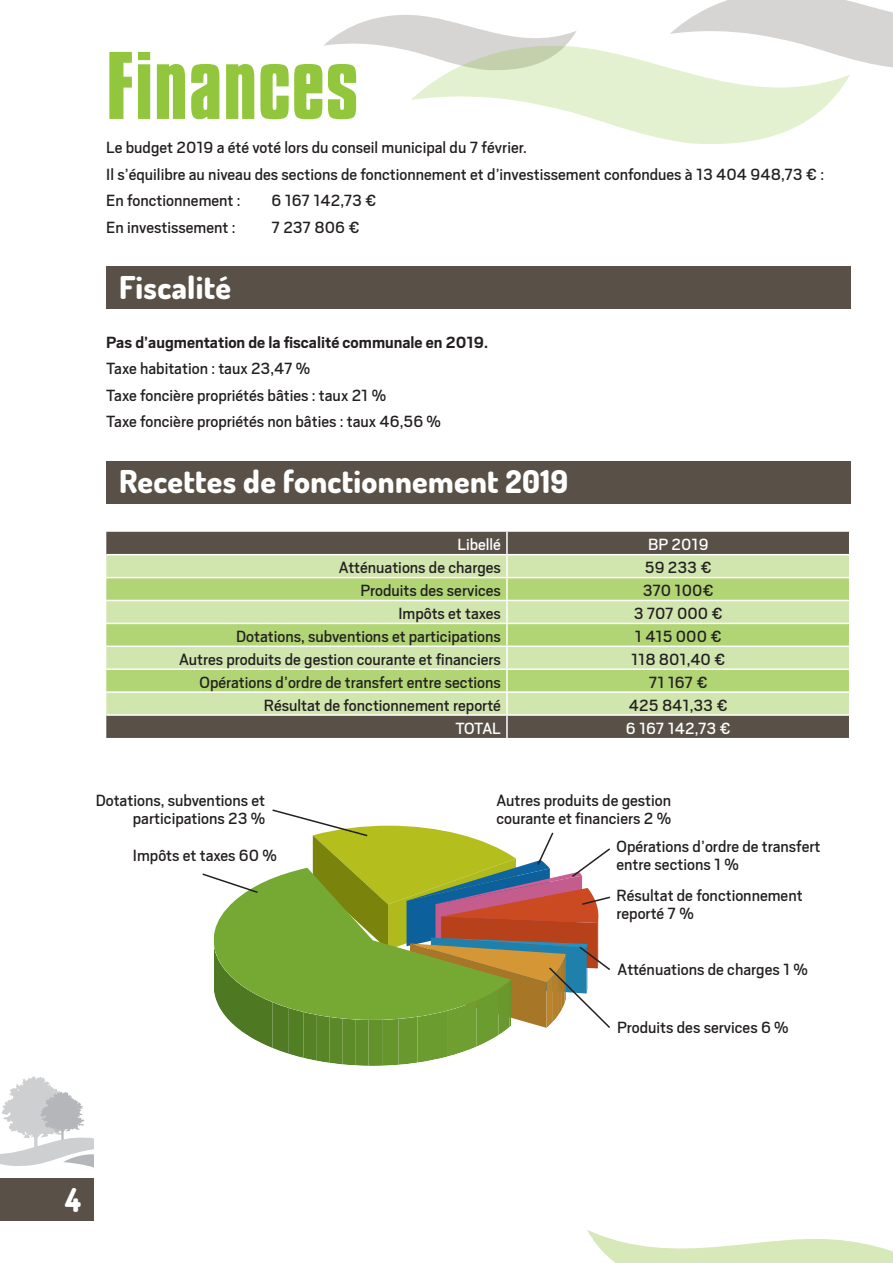
<style>
.page{position:relative;width:893px;height:1263px;background:#fff}
.page>*{position:absolute;margin:0;border:0;box-sizing:border-box;transform-origin:0 0}
.t1{font:700 82.5px "Compacta BT";letter-spacing:.01em;color:#92c73d}
.t2{font:800 33px "Dosis";color:#fff;scale:.9 1}
.t3{font:800 31.5px "Dosis";letter-spacing:.01em;color:#fff}
.t4{font:18px/18px "Scout";color:#231f20}
.t5{font:700 18px "Scout";color:#231f20}
.t6{font:18px "Scout";color:#fff}
</style>
<div class="page">
<svg style="left:411px;top:47px;width:439px;height:97px;fill:#e4f1d0"></svg>
<svg style="left:324px;top:15px;width:253px;height:57px"></svg>
<svg style="left:669px;top:0;width:224px;height:70px"></svg>
<svg style="left:587px;top:1230px;width:306px;height:33px"></svg>
<div style="left:0;top:1178px;width:94px;height:42px;background:#595148"></div>
<svg style="left:0;top:1076px;width:94px;height:92px"></svg>
<div style="left:106px;top:461px;width:744px;height:43px;background:#595148"></div>
<div style="left:106px;top:266px;width:744px;height:43px;background:#595148"></div>
<div style="left:106px;top:532px;width:743px;height:206px;background:#595148"></div>
<div style="left:106px;top:555px;width:743px;height:159px;background:#d1e5ae"></div>
<svg style="left:106px;top:578px;width:743px;height:113px;background:#bfdc8d"></svg>
<hr style="left:506px;top:555px;width:2px;height:22px;background:#fff">
<hr style="left:106px;top:577px;width:401px;height:1px;background:#fff">
<hr style="left:507px;top:577px;width:343px;height:1px;background:#fff">
<hr style="left:506px;top:578px;width:2px;height:22px;background:#fff">
<hr style="left:106px;top:600px;width:401px;height:1px;background:#fff">
<hr style="left:507px;top:600px;width:343px;height:1px;background:#fff">
<hr style="left:506px;top:601px;width:2px;height:22px;background:#fff">
<hr style="left:106px;top:623px;width:401px;height:1px;background:#fff">
<hr style="left:507px;top:623px;width:343px;height:1px;background:#fff">
<hr style="left:506px;top:624px;width:2px;height:21px;background:#fff">
<hr style="left:106px;top:645px;width:401px;height:2px;background:#fff">
<hr style="left:507px;top:645px;width:343px;height:2px;background:#fff">
<hr style="left:506px;top:647px;width:2px;height:21px;background:#fff">
<hr style="left:106px;top:668px;width:401px;height:2px;background:#fff">
<hr style="left:507px;top:668px;width:343px;height:2px;background:#fff">
<hr style="left:506px;top:670px;width:2px;height:21px;background:#fff">
<hr style="left:106px;top:691px;width:401px;height:2px;background:#fff">
<hr style="left:507px;top:691px;width:343px;height:2px;background:#fff">
<hr style="left:506px;top:693px;width:2px;height:21px;background:#fff">
<hr style="left:106px;top:714px;width:401px;height:2px;background:#fff">
<hr style="left:507px;top:714px;width:343px;height:2px;background:#fff">
<hr style="left:506px;top:716px;width:2px;height:22px;background:#fff">
<hr style="left:506px;top:532px;width:2px;height:22px;background:#fff">
<hr style="left:106px;top:554px;width:401px;height:1px;background:#fff">
<hr style="left:507px;top:554px;width:343px;height:1px;background:#fff">
<svg style="left:202px;top:809px;width:409px;height:257px"></svg>
<h1 class="t1" style="left:106px;top:36px;width:254px">Finances</h1>
<p class="t4" style="left:106px;top:134px;width:719px;line-height:26.5px">Le budget 2019 a été voté lors du conseil municipal du 7 février.<br>Il s’équilibre au niveau des sections de fonctionnement et d’investissement confondues à 13 404 948,73 € :<br>En fonctionnement :</p>
<p class="t4" style="left:272px;top:191px;width:106px">6 167 142,73 €</p>
<p class="t4" style="left:106px;top:217px;width:131px">En investissement :</p>
<p class="t4" style="left:272px;top:217px;width:90px">7 237 806 €</p>
<h3 class="t3" style="left:119px;top:267px;width:114px">Fiscalité</h3>
<p class="t5" style="left:106px;top:330px;width:383px">Pas d’augmentation de la fiscalité communale en 2019.</p>
<p class="t4" style="left:106px;top:354px;width:336px;line-height:26.5px">Taxe habitation : taux 23,47 %<br>Taxe foncière propriétés bâties : taux 21 %<br>Taxe foncière propriétés non bâties : taux 46,56 %</p>
<h3 class="t3" style="left:119px;top:462px;width:451px">Recettes de fonctionnement 2019</h3>
<p class="t6" style="left:457px;top:533px;width:45px">Libellé</p>
<p class="t6" style="left:648px;top:533px;width:62px">BP 2019</p>
<p class="t4" style="left:339px;top:558px;width:164px">Atténuations de charges</p>
<p class="t4" style="left:645px;top:558px;width:68px">59 233 €</p>
<p class="t4" style="left:360px;top:581px;width:142px">Produits des services</p>
<p class="t4" style="left:643px;top:581px;width:72px">370 100€</p>
<p class="t4" style="left:398px;top:604px;width:104px">Impôts et taxes</p>
<p class="t4" style="left:634px;top:604px;width:91px">3 707 000 €</p>
<p class="t4" style="left:236px;top:626px;width:266px">Dotations, subventions et participations</p>
<p class="t4" style="left:635px;top:626px;width:88px">1 415 000 €</p>
<p class="t4" style="left:179px;top:649px;width:323px">Autres produits de gestion courante et financiers</p>
<p class="t4" style="left:631px;top:649px;width:96px">118 801,40 €</p>
<p class="t4" style="left:200px;top:672px;width:303px">Opérations d’ordre de transfert entre sections</p>
<p class="t4" style="left:649px;top:672px;width:61px">71 167 €</p>
<p class="t4" style="left:264px;top:695px;width:239px">Résultat de fonctionnement reporté</p>
<p class="t4" style="left:629px;top:695px;width:100px">425 841,33 €</p>
<p class="t6" style="left:455px;top:716px;width:47px">TOTAL</p>
<p class="t6" style="left:626px;top:716px;width:106px">6 167 142,73 €</p>
<p class="t4" style="left:96px;top:790px;width:171px;text-align:right">Dotations, subventions et participations 23 %</p>
<p class="t4" style="left:496px;top:790px;width:176px">Autres produits de gestion courante et financiers 2 %</p>
<p class="t4" style="left:616px;top:837px;width:205px">Opérations d’ordre de transfert entre sections 1 %</p>
<p class="t4" style="left:616px;top:885px;width:188px">Résultat de fonctionnement reporté 7 %</p>
<p class="t4" style="left:133px;top:846px;width:145px">Impôts et taxes 60 %</p>
<p class="t4" style="left:618px;top:960px;width:192px">Atténuations de charges 1 %</p>
<p class="t4" style="left:617px;top:1018px;width:173px">Produits des services 6 %</p>
<h2 class="t2" style="left:65px;top:1178px;width:19px">4</h2>
</div>
